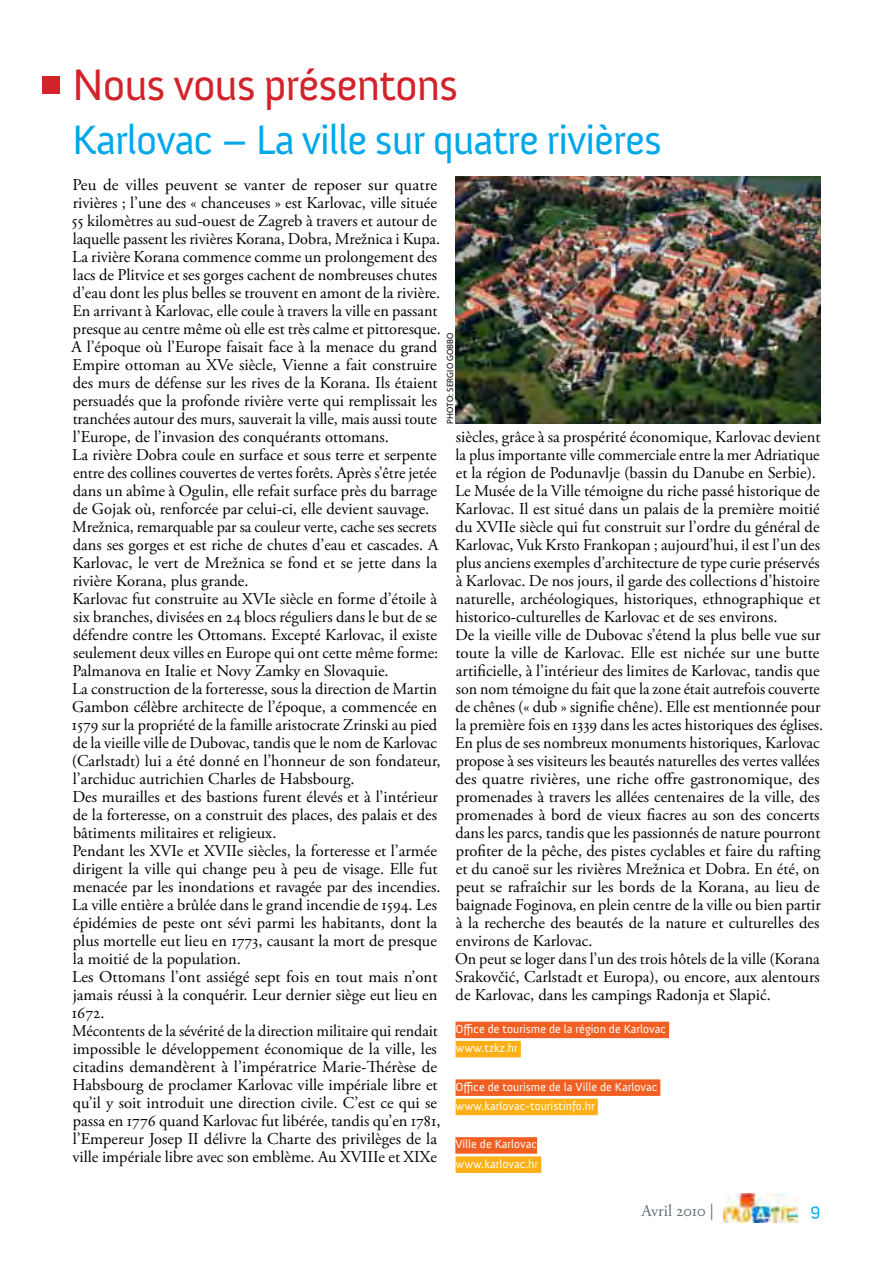
<style>
.page{position:relative;width:893px;height:1263px;background:#fff}
.page>*{position:absolute;margin:0;border:0;box-sizing:border-box;transform-origin:0 0}
.t1{font:45px "Anivers";letter-spacing:-.025em;color:#d2232a}
.t2{font:42px "Anivers";letter-spacing:-.025em;color:#00a8ea}
.t3{font:18px "Anivers";color:#00a8ea}
.t4{font:16.5px/18px "Adobe Garamond Pro";color:#000}
.t5{font:16.5px "Adobe Garamond Pro";color:#606a70}
.t6{font:12px/19.2px "Anivers";color:#fff}
.t7{font:9px "Myriad Pro";letter-spacing:.02em;color:#000}
</style>
<div class="page">
<img style="left:723px;top:1193px;width:75px;height:30px">
<div style="left:43px;top:77px;width:17px;height:17px;background:#d2232a"></div>
<div style="left:456px;top:1022px;width:213px;height:16px;background:#f15f22"></div>
<div style="left:456px;top:1041px;width:65px;height:16px;background:#fcaf17"></div>
<div style="left:456px;top:1079px;width:204px;height:17px;background:#f15f22"></div>
<div style="left:456px;top:1099px;width:142px;height:16px;background:#fcaf17"></div>
<div style="left:455px;top:1137px;width:82px;height:17px;background:#f15f22"></div>
<div style="left:456px;top:1156px;width:85px;height:17px;background:#fcaf17"></div>
<img style="left:455px;top:176px;width:366px;height:248px">
<h1 class="t1" style="left:72px;top:60px;width:387px">Nous vous présentons</h1>
<h2 class="t2" style="left:72px;top:117px;width:591px">Karlovac – La ville sur quatre rivières</h2>
<p class="t4" style="left:71px;top:176px;width:371px">Peu de villes peuvent se vanter de reposer sur quatre rivières ; l’une des « chanceuses » est Karlovac, ville située 55 kilomètres au sud-ouest de Zagreb à travers et autour de laquelle passent les rivières Korana, Dobra, Mrežnica i Kupa.<br>La rivière Korana commence comme un prolongement des lacs de Plitvice et ses gorges cachent de nombreuses chutes d’eau dont les plus belles se trouvent en amont de la rivière.<br>En arrivant à Karlovac, elle coule à travers la ville en passant presque au centre même où elle est très calme et pittoresque.<br>A l’époque où l’Europe faisait face à la menace du grand Empire ottoman au XVe siècle, Vienne a fait construire des murs de défense sur les rives de la Korana. Ils étaient persuadés que la profonde rivière verte qui remplissait les tranchées autour des murs, sauverait la ville, mais aussi toute l’Europe, de l’invasion des conquérants ottomans.<br>La rivière Dobra coule en surface et sous terre et serpente entre des collines couvertes de vertes forêts. Après s’être jetée dans un abîme à Ogulin, elle refait surface près du barrage de Gojak où, renforcée par celui-ci, elle devient sauvage.<br>Mrežnica, remarquable par sa couleur verte, cache ses secrets dans ses gorges et est riche de chutes d’eau et cascades. A Karlovac, le vert de Mrežnica se fond et se jette dans la rivière Korana, plus grande.<br>Karlovac fut construite au XVIe siècle en forme d’étoile à six branches, divisées en 24 blocs réguliers dans le but de se défendre contre les Ottomans. Excepté Karlovac, il existe seulement deux villes en Europe qui ont cette même forme:<br>Palmanova en Italie et Novy Zamky en Slovaquie.<br>La construction de la forteresse, sous la direction de Martin Gambon célèbre architecte de l’époque, a commencée en 1579 sur la propriété de la famille aristocrate Zrinski au pied de la vieille ville de Dubovac, tandis que le nom de Karlovac (Carlstadt) lui a été donné en l’honneur de son fondateur, l’archiduc autrichien Charles de Habsbourg.<br>Des murailles et des bastions furent élevés et à l’intérieur de la forteresse, on a construit des places, des palais et des bâtiments militaires et religieux.<br>Pendant les XVIe et XVIIe siècles, la forteresse et l’armée dirigent la ville qui change peu à peu de visage. Elle fut menacée par les inondations et ravagée par des incendies.<br>La ville entière a brûlée dans le grand incendie de 1594. Les épidémies de peste ont sévi parmi les habitants, dont la plus mortelle eut lieu en 1773, causant la mort de presque la moitié de la population.<br>Les Ottomans l’ont assiégé sept fois en tout mais n’ont jamais réussi à la conquérir. Leur dernier siège eut lieu en 1672.<br>Mécontents de la sévérité de la direction militaire qui rendait impossible le développement économique de la ville, les citadins demandèrent à l’impératrice Marie-Thérèse de Habsbourg de proclamer Karlovac ville impériale libre et qu’il y soit introduit une direction civile. C’est ce qui se passa en 1776 quand Karlovac fut libérée, tandis qu’en 1781, l’Empereur Josep II délivre la Charte des privilèges de la ville impériale libre avec son emblème. Au XVIIIe et XIXe</p>
<p class="t7" style="left:445px;top:424px;width:93px;rotate:-90deg">Photo: Sergio Gobbo</p>
<p class="t4" style="left:455px;top:428px;width:370px">siècles, grâce à sa prospérité économique, Karlovac devient la plus importante ville commerciale entre la mer Adriatique et la région de Podunavlje (bassin du Danube en Serbie).<br>Le Musée de la Ville témoigne du riche passé historique de Karlovac. Il est situé dans un palais de la première moitié du XVIIe siècle qui fut construit sur l’ordre du général de Karlovac, Vuk Krsto Frankopan ; aujourd’hui, il est l’un des plus anciens exemples d’architecture de type curie préservés à Karlovac. De nos jours, il garde des collections d’histoire naturelle, archéologiques, historiques, ethnographique et historico-culturelles de Karlovac et de ses environs.<br>De la vieille ville de Dubovac s’étend la plus belle vue sur toute la ville de Karlovac. Elle est nichée sur une butte artificielle, à l’intérieur des limites de Karlovac, tandis que son nom témoigne du fait que la zone était autrefois couverte de chênes (« dub » signifie chêne). Elle est mentionnée pour la première fois en 1339 dans les actes historiques des églises.<br>En plus de ses nombreux monuments historiques, Karlovac propose à ses visiteurs les beautés naturelles des vertes vallées des quatre rivières, une riche offre gastronomique, des promenades à travers les allées centenaires de la ville, des promenades à bord de vieux fiacres au son des concerts dans les parcs, tandis que les passionnés de nature pourront profiter de la pêche, des pistes cyclables et faire du rafting et du canoë sur les rivières Mrežnica et Dobra. En été, on peut se rafraîchir sur les bords de la Korana, au lieu de baignade Foginova, en plein centre de la ville ou bien partir à la recherche des beautés de la nature et culturelles des environs de Karlovac.<br>On peut se loger dans l’un des trois hôtels de la ville (Korana Srakovčić, Carlstadt et Europa), ou encore, aux alentours de Karlovac, dans les campings Radonja et Slapić.</p>
<p class="t6" style="left:456px;top:1019px;width:212px">Office de tourisme de la région de Karlovac www.tzkz.hr</p>
<p class="t6" style="left:456px;top:1077px;width:203px">Office de tourisme de la Ville de Karlovac www.karlovac-touristinfo.hr</p>
<p class="t6" style="left:455px;top:1135px;width:84px">Ville de Karlovac www.karlovac.hr</p>
<p class="t5" style="left:642px;top:1201px;width:74px">Avril 2010 |</p>
<p class="t3" style="left:810px;top:1200px;width:12px">9</p>
</div>
